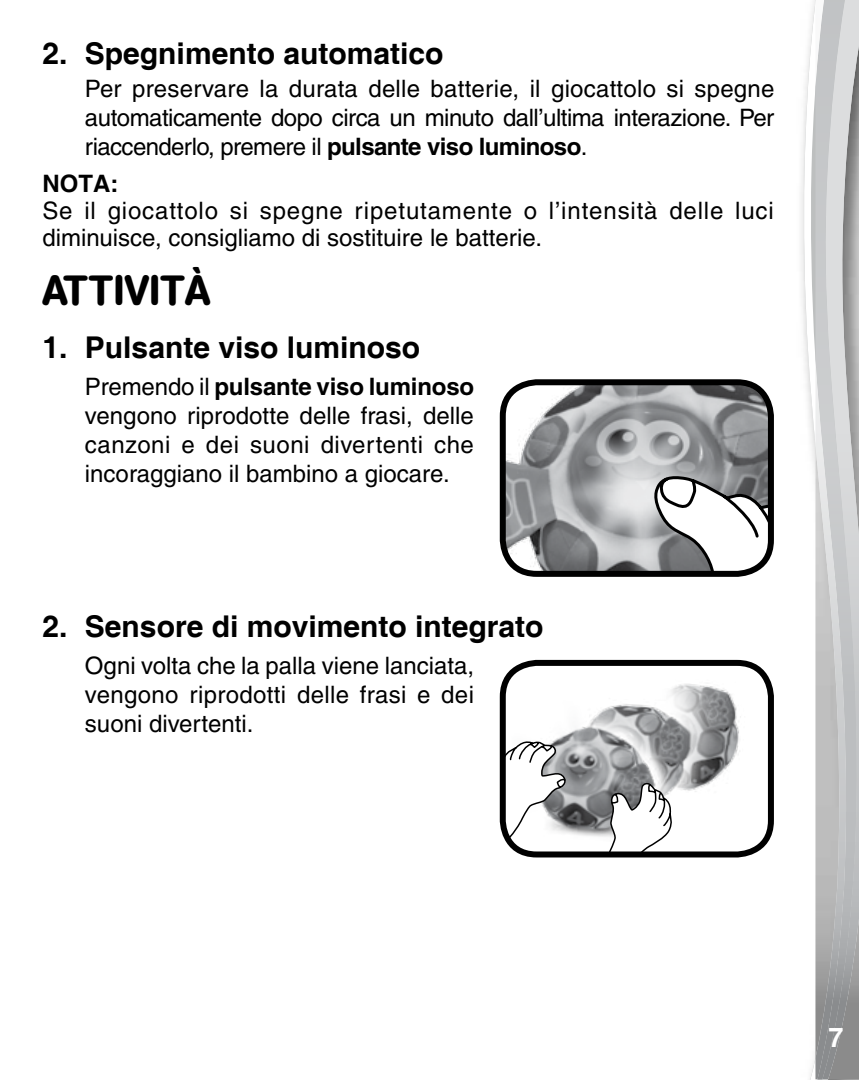
<style>
.page{position:relative;width:859px;height:1080px;background:#fff}
.page>*{position:absolute;margin:0;border:0;box-sizing:border-box;transform-origin:0 0}
.t1{font:500 42px "AG Book Rounded";color:#000}
.t2{font:700 30px "Helvetica";color:#000}
.t3{font:700 27px "Helvetica";color:#fff}
.t4{font:500 24px/28.8px "Helvetica";color:#000;text-align:justify}
.t5{font:500 24px/27px "Helvetica";letter-spacing:.035em;color:#000}
.t6{font:700 24px "Helvetica";color:#000}
.s1{font-weight:700}
</style>
<div class="page">
<svg style="left:803px;top:0;width:12px;height:1080px"></svg>
<svg style="left:815px;top:1079px;width:13px;height:1px"></svg>
<img style="left:858px;top:0;width:1px;height:1079px">
<img style="left:848px;top:0;width:10px;height:1079px">
<img style="left:815px;top:0;width:33px;height:1079px">
<img style="left:507px;top:386px;width:260px;height:184px">
<svg style="left:640px;top:395px;width:127px;height:175px"></svg>
<div style="left:500px;top:379px;width:274px;height:198px;border:6px solid #000;border-radius:34px"></div>
<img style="left:511px;top:667px;width:260px;height:184px">
<svg style="left:605px;top:782px;width:68px;height:68px"></svg>
<svg style="left:507px;top:739px;width:60px;height:110px"></svg>
<div style="left:500px;top:660px;width:274px;height:197px;border:6px solid #000;border-radius:34px"></div>
<p class="t2" style="left:42px;top:35px;width:402px">2. Spegnimento automatico</p>
<p class="t4" style="left:85px;top:74px;width:691px">Per preservare la durata delle batterie, il giocattolo si spegne automaticamente dopo circa un minuto dall’ultima interazione. Per riaccenderlo, premere il <span class="s1">pulsante viso luminoso</span>.</p>
<p class="t6" style="left:42px;top:169px;width:77px">NOTA:</p>
<p class="t5" style="left:42px;top:197px;width:733px">Se il giocattolo si spegne ripetutamente o l’intensità delle luci diminuisce, consigliamo di sostituire le batterie.</p>
<h1 class="t1" style="left:42px;top:266px;width:170px">ATTIVITÀ</h1>
<p class="t2" style="left:42px;top:329px;width:379px">1. Pulsante viso luminoso</p>
<p class="t4" style="left:85px;top:373px;width:391px">Premendo il <span class="s1">pulsante viso luminoso </span>vengono riprodotte delle frasi, delle canzoni e dei suoni divertenti che incoraggiano il bambino a giocare.</p>
<p class="t2" style="left:42px;top:608px;width:502px">2. Sensore di movimento integrato</p>
<p class="t4" style="left:85px;top:651px;width:391px">Ogni volta che la palla viene lanciata, vengono riprodotti delle frasi e dei suoni divertenti.</p>
<p class="t3" style="left:828px;top:1021px;width:17px">7</p>
</div>
